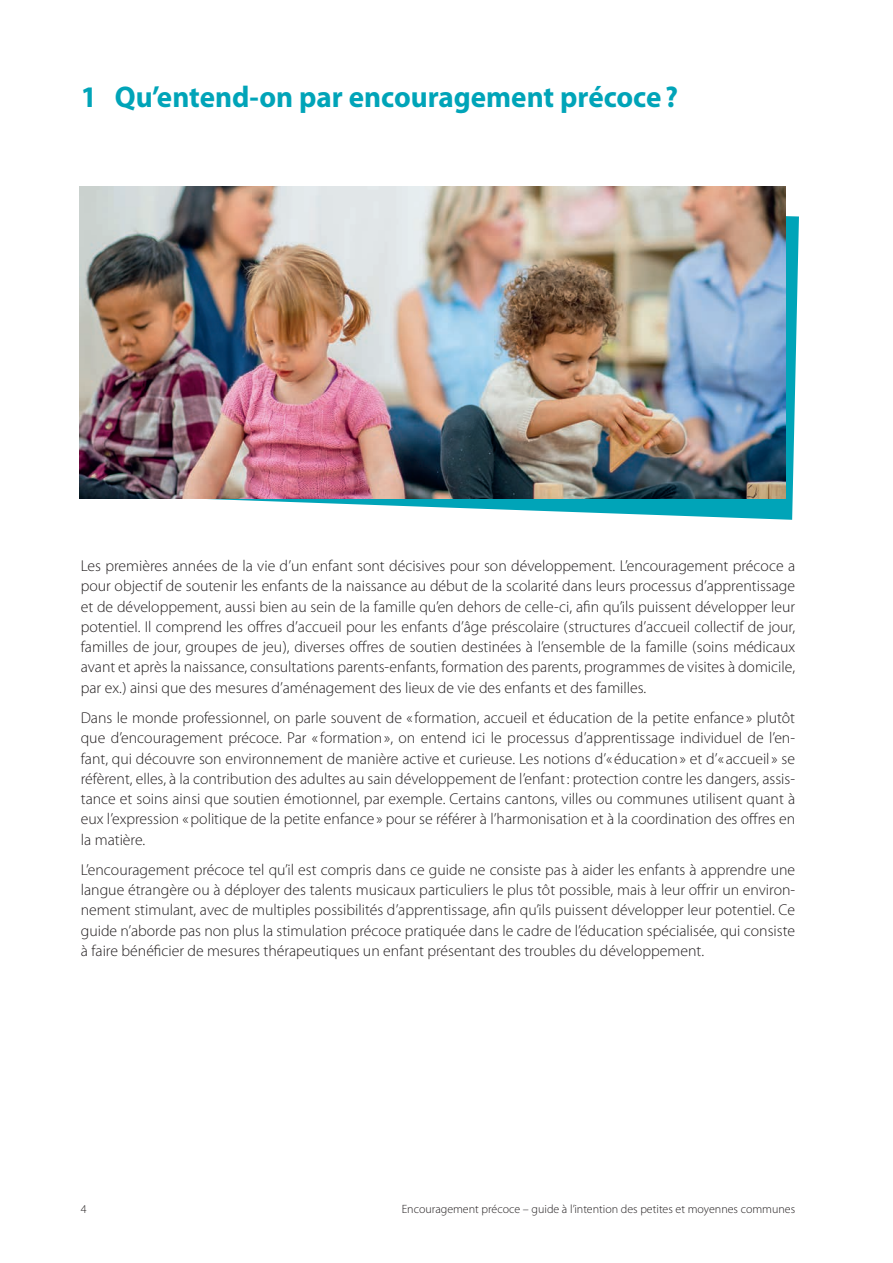
<style>
.page{position:relative;width:893px;height:1263px;background:#fff}
.page>*{position:absolute;margin:0;border:0;box-sizing:border-box;transform-origin:0 0}
.t1{font:700 30px "Myriad Pro";color:#00a4b8}
.t2{font:300 15.75px/20.2px "Myriad Pro";color:#231f20;text-align:justify}
.t3{font:300 12px "Myriad Pro";color:#231f20}
</style>
<div class="page">
<svg style="left:207px;top:197px;width:592px;height:323px;fill:#00a4b8"></svg>
<img style="left:79px;top:186px;width:706px;height:313px">
<h1 class="t1" style="left:81px;top:80px;width:599px">1 Qu’entend-on par encouragement précoce?</h1>
<p class="t2" style="left:81px;top:556px;width:716px">Les premières années de la vie d’un enfant sont décisives pour son développement. L’encouragement précoce a pour objectif de soutenir les enfants de la naissance au début de la scolarité dans leurs processus d’apprentissage et de développement, aussi bien au sein de la famille qu’en dehors de celle-ci, afin qu’ils puissent développer leur potentiel. Il comprend les offres d’accueil pour les enfants d’âge préscolaire (structures d’accueil collectif de jour, familles de jour, groupes de jeu), diverses offres de soutien destinées à l’ensemble de la famille (soins médicaux avant et après la naissance, consultations parents-enfants, formation des parents, programmes de visites à domicile, par ex.) ainsi que des mesures d’aménagement des lieux de vie des enfants et des familles.</p>
<p class="t2" style="left:81px;top:708px;width:716px">Dans le monde professionnel, on parle souvent de «formation, accueil et éducation de la petite enfance » plutôt que d’encouragement précoce. Par «formation», on entend ici le processus d’apprentissage individuel de l’en&shy;fant, qui découvre son environnement de manière active et curieuse. Les notions d’« éducation» et d’« accueil» se réfèrent, elles, à la contribution des adultes au sain développement de l’enfant: protection contre les dangers, assis&shy;tance et soins ainsi que soutien émotionnel, par exemple. Certains cantons, villes ou communes utilisent quant à eux l’expression «politique de la petite enfance » pour se référer à l’harmonisation et à la coordination des offres en la matière.</p>
<p class="t2" style="left:81px;top:860px;width:716px">L’encouragement précoce tel qu’il est compris dans ce guide ne consiste pas à aider les enfants à apprendre une langue étrangère ou à déployer des talents musicaux particuliers le plus tôt possible, mais à leur offrir un environ&shy;nement stimulant, avec de multiples possibilités d’apprentissage, afin qu’ils puissent développer leur potentiel. Ce guide n’aborde pas non plus la stimulation précoce pratiquée dans le cadre de l’éducation spécialisée, qui consiste à faire bénéficier de mesures thérapeutiques un enfant présentant des troubles du développement.</p>
<p class="t3" style="left:81px;top:1202px;width:7px">4</p>
<p class="t3" style="left:402px;top:1202px;width:395px">Encouragement précoce – guide à l’intention des petites et moyennes communes</p>
</div>
